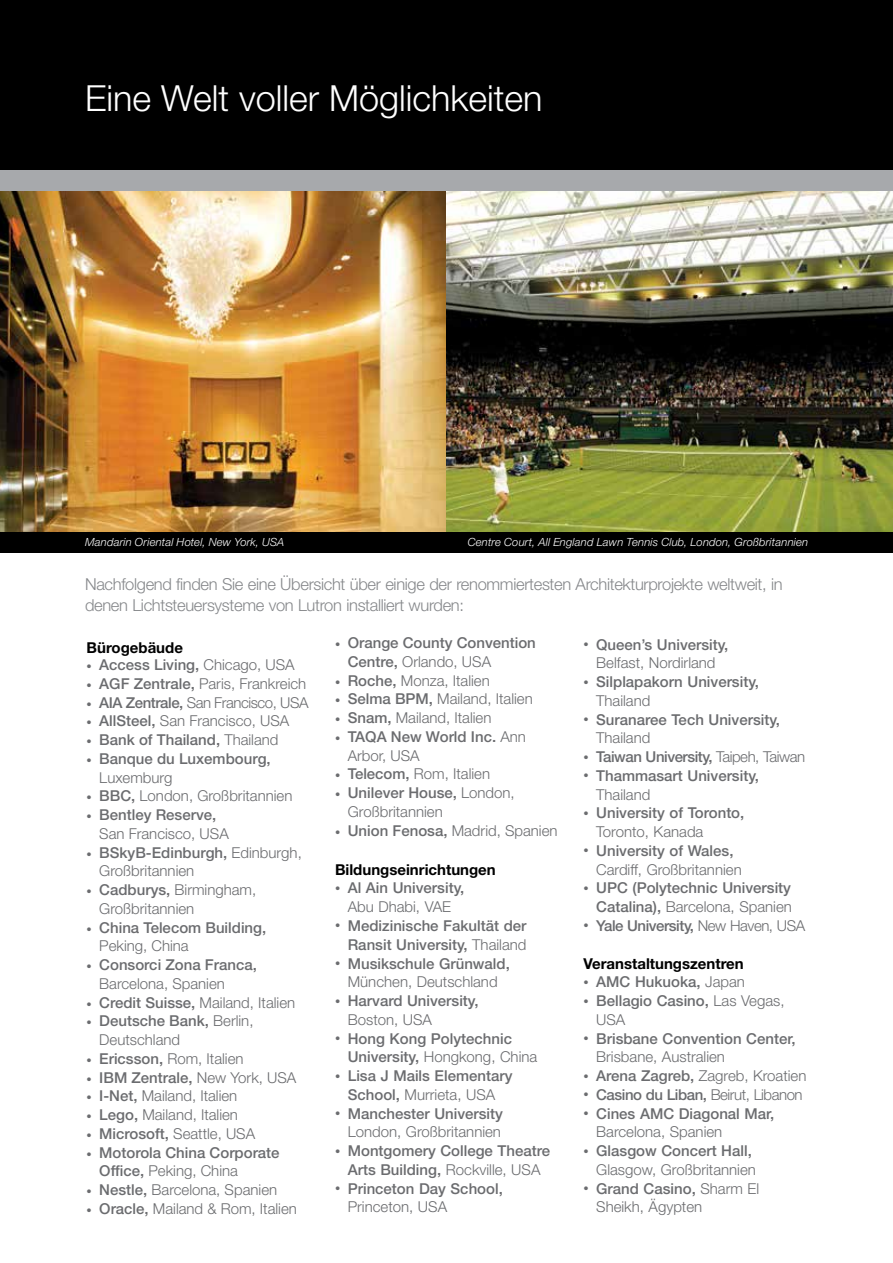
<style>
.page{position:relative;width:893px;height:1263px;background:#fff}
.page>*{position:absolute;margin:0;border:0;box-sizing:border-box;transform-origin:0 0}
.t1{font:300 36px "Helvetica Neue LT Std";color:#fff}
.t2{font:300 16.5px/21px "Helvetica Neue LT Std";letter-spacing:-.02em;color:#86888b}
.t3{font:500 15px/18.8px "Helvetica Neue LT Std";color:#6b6c6f}
.t4{font:300 15px/18.8px "Helvetica Neue LT Std";color:#6b6c6f}
.t5{font:500 15px "Helvetica Neue LT Std";letter-spacing:-.03em;color:#6b6c6f}
.t6{font:700 15px "Helvetica Neue LT Std";color:#000}
.t7{font:300 15px "Helvetica Neue LT Std";letter-spacing:-.03em;color:#6b6c6f}
.t8{font:italic 300 11.25px "Helvetica Neue LT Std";letter-spacing:.015em;color:#fff}
.s1{font-size:10.5px}
.s2{font-weight:300}
.s3{font-weight:500;font-size:10.5px}
.s4{font-weight:500}
</style>
<div class="page">
<div style="left:0;top:0;width:893px;height:170px;background:#000"></div>
<div style="left:0;top:170px;width:893px;height:21px;background:#a7a9ac"></div>
<div style="left:0;top:531px;width:893px;height:22px;background:#000"></div>
<img style="left:0;top:191px;width:446px;height:340px">
<img style="left:446px;top:191px;width:447px;height:340px">
<h1 class="t1" style="left:85px;top:76px;width:459px">Eine Welt voller Möglichkeiten</h1>
<p class="t8" style="left:85px;top:535px;width:201px">Mandarin Oriental Hotel, New York, USA</p>
<p class="t8" style="left:468px;top:535px;width:342px">Centre Court, All England Lawn Tennis Club, London, Großbritannien</p>
<p class="t2" style="left:85px;top:573px;width:699px">Nachfolgend finden Sie eine Übersicht über einige der renommiertesten Architekturprojekte weltweit, in denen Lichtsteuersysteme von Lutron installiert wurden:</p>
<p class="t6" style="left:87px;top:638px;width:98px">Bürogebäude</p>
<p class="t3" style="left:87px;top:655px;width:210px"><span class="s1">•</span> Access Living, <span class="s2">Chicago, USA</span></p>
<p class="t4" style="left:87px;top:674px;width:221px"><span class="s3">•</span> <span class="s4">AGF Zentrale,</span> Paris, Frankreich</p>
<p class="t7" style="left:87px;top:693px;width:223px"><span class="s3">•</span> <span class="s4">AIA Zentrale,</span> San Francisco, USA</p>
<p class="t4" style="left:87px;top:711px;width:204px"><span class="s3">•</span> <span class="s4">AllSteel,</span> San Francisco, USA</p>
<p class="t3" style="left:87px;top:730px;width:193px"><span class="s1">•</span> Bank of Thailand, <span class="s2">Thailand</span></p>
<p class="t3" style="left:99px;top:749px;width:173px;text-indent:-13px"><span class="s1">•</span> Banque du Luxembourg,<br><span class="s2">Luxemburg</span></p>
<p class="t4" style="left:87px;top:786px;width:207px"><span class="s3">•</span> <span class="s4">BBC,</span> London, Großbritannien</p>
<p class="t4" style="left:99px;top:805px;width:131px;text-indent:-13px"><span class="s3">•</span> <span class="s4">Bentley Reserve,<br></span>San Francisco, USA</p>
<p class="t4" style="left:99px;top:843px;width:204px;text-indent:-13px"><span class="s3">•</span> <span class="s4">BSkyB-Edinburgh,</span> Edinburgh,<br>Großbritannien</p>
<p class="t4" style="left:99px;top:880px;width:158px;text-indent:-13px"><span class="s3">•</span> <span class="s4">Cadburys,</span> Birmingham,<br>Großbritannien</p>
<p class="t3" style="left:99px;top:918px;width:169px;text-indent:-13px"><span class="s1">•</span> China Telecom Building,<br><span class="s2">Peking, China</span></p>
<p class="t3" style="left:99px;top:955px;width:159px;text-indent:-13px"><span class="s1">•</span> Consorci Zona Franca,<br><span class="s2">Barcelona, Spanien</span></p>
<p class="t4" style="left:87px;top:993px;width:210px"><span class="s3">•</span> <span class="s4">Credit Suisse,</span> Mailand, Italien</p>
<p class="t4" style="left:99px;top:1011px;width:156px;text-indent:-13px"><span class="s3">•</span> <span class="s4">Deutsche Bank,</span> Berlin,<br>Deutschland</p>
<p class="t4" style="left:87px;top:1049px;width:158px"><span class="s3">•</span> <span class="s4">Ericsson,</span> Rom, Italien</p>
<p class="t3" style="left:87px;top:1068px;width:211px"><span class="s1">•</span> IBM Zentrale, <span class="s2">New York, USA</span></p>
<p class="t4" style="left:87px;top:1086px;width:152px"><span class="s3">•</span> <span class="s4">I-Net,</span> Mailand, Italien</p>
<p class="t4" style="left:87px;top:1105px;width:153px"><span class="s3">•</span> <span class="s4">Lego,</span> Mailand, Italien</p>
<p class="t4" style="left:87px;top:1124px;width:170px"><span class="s3">•</span> <span class="s4">Microsoft,</span> Seattle, USA</p>
<p class="t3" style="left:99px;top:1143px;width:182px;text-indent:-13px"><span class="s1">•</span> Motorola China Corporate<br>Office, <span class="s2">Peking, China</span></p>
<p class="t4" style="left:87px;top:1180px;width:192px"><span class="s3">•</span> <span class="s4">Nestle,</span> Barcelona, Spanien</p>
<p class="t4" style="left:87px;top:1199px;width:212px"><span class="s3">•</span> <span class="s4">Oracle,</span> Mailand &amp; Rom, Italien</p>
<p class="t3" style="left:348px;top:633px;width:190px;text-indent:-13px"><span class="s1">•</span> Orange County Convention<br>Centre, <span class="s2">Orlando, USA</span></p>
<p class="t4" style="left:335px;top:671px;width:156px"><span class="s3">•</span> <span class="s4">Roche,</span> Monza, Italien</p>
<p class="t4" style="left:335px;top:689px;width:199px"><span class="s3">•</span> <span class="s4">Selma BPM,</span> Mailand, Italien</p>
<p class="t4" style="left:335px;top:708px;width:158px"><span class="s3">•</span> <span class="s4">Snam,</span> Mailand, Italien</p>
<p class="t3" style="left:348px;top:727px;width:180px;text-indent:-13px"><span class="s1">•</span> TAQA New World Inc. <span class="s2">Ann<br>Arbor, USA</span></p>
<p class="t4" style="left:335px;top:764px;width:157px"><span class="s3">•</span> <span class="s4">Telecom,</span> Rom, Italien</p>
<p class="t4" style="left:348px;top:783px;width:169px;text-indent:-13px"><span class="s3">•</span> <span class="s4">Unilever House,</span> London,<br>Großbritannien</p>
<p class="t4" style="left:335px;top:821px;width:224px"><span class="s3">•</span> <span class="s4">Union Fenosa,</span> Madrid, Spanien</p>
<p class="t6" style="left:335px;top:860px;width:162px">Bildungseinrichtungen</p>
<p class="t3" style="left:335px;top:879px;width:131px;text-align:center"><span class="s1">•</span> Al Ain University,<br><span class="s2">Abu Dhabi, VAE</span></p>
<p class="t3" style="left:335px;top:916px;width:193px;text-align:right"><span class="s1">•</span> Medizinische Fakultät der<br>Ransit University, <span class="s2">Thailand</span></p>
<p class="t3" style="left:335px;top:954px;width:176px;text-align:center"><span class="s1">•</span> Musikschule Grünwald,<br><span class="s2">München, Deutschland</span></p>
<p class="t3" style="left:348px;top:991px;width:132px;text-indent:-13px"><span class="s1">•</span> Harvard University,<br><span class="s2">Boston, USA</span></p>
<p class="t3" style="left:348px;top:1029px;width:191px;text-indent:-13px"><span class="s1">•</span> Hong Kong Polytechnic<br>University, <span class="s2">Hongkong, China</span></p>
<p class="t3" style="left:335px;top:1066px;width:179px;text-align:center"><span class="s1">•</span> Lisa J Mails Elementary<br>School, <span class="s2">Murrieta, USA</span></p>
<p class="t4" style="left:335px;top:1103px;width:169px;text-align:right"><span class="s3">•</span> <span class="s4">Manchester University<br></span>London, Großbritannien</p>
<p class="t3" style="left:335px;top:1141px;width:217px;text-align:center"><span class="s1">•</span> Montgomery College Theatre<br>Arts Building, <span class="s2">Rockville, USA</span></p>
<p class="t3" style="left:348px;top:1179px;width:157px;text-indent:-13px"><span class="s1">•</span> Princeton Day School,<br><span class="s2">Princeton, USA</span></p>
<p class="t3" style="left:583px;top:635px;width:146px;text-align:center"><span class="s1">•</span> Queen’s University,<br><span class="s2">Belfast, Nordirland</span></p>
<p class="t3" style="left:596px;top:672px;width:164px;text-indent:-13px"><span class="s1">•</span> Silplapakorn University,<br><span class="s2">Thailand</span></p>
<p class="t3" style="left:596px;top:710px;width:185px;text-indent:-13px"><span class="s1">•</span> Suranaree Tech University,<br><span class="s2">Thailand</span></p>
<p class="t5" style="left:583px;top:748px;width:223px"><span class="s1">•</span> Taiwan University, <span class="s2">Taipeh, Taiwan</span></p>
<p class="t3" style="left:596px;top:766px;width:164px;text-indent:-13px"><span class="s1">•</span> Thammasart University,<br><span class="s2">Thailand</span></p>
<p class="t3" style="left:596px;top:804px;width:150px;text-indent:-13px"><span class="s1">•</span> University of Toronto,<br><span class="s2">Toronto, Kanada</span></p>
<p class="t4" style="left:596px;top:841px;width:147px;text-indent:-13px"><span class="s3">•</span> <span class="s4">University of Wales,<br></span>Cardiff, Großbritannien</p>
<p class="t3" style="left:583px;top:879px;width:210px;text-align:right"><span class="s1">•</span> UPC (Polytechnic University<br>Catalina), <span class="s2">Barcelona, Spanien</span></p>
<p class="t5" style="left:583px;top:917px;width:223px"><span class="s1">•</span> Yale University, <span class="s2">New Haven, USA</span></p>
<p class="t6" style="left:583px;top:954px;width:162px">Veranstaltungszentren</p>
<p class="t3" style="left:583px;top:972px;width:163px"><span class="s1">•</span> AMC Hukuoka, <span class="s2">Japan</span></p>
<p class="t3" style="left:596px;top:991px;width:190px;text-indent:-13px"><span class="s1">•</span> Bellagio Casino, <span class="s2">Las Vegas,<br>USA</span></p>
<p class="t3" style="left:596px;top:1029px;width:201px;text-indent:-13px"><span class="s1">•</span> Brisbane Convention Center,<br><span class="s2">Brisbane, Australien</span></p>
<p class="t4" style="left:583px;top:1066px;width:224px"><span class="s3">•</span> <span class="s4">Arena Zagreb,</span> Zagreb, Kroatien</p>
<p class="t5" style="left:583px;top:1085px;width:221px"><span class="s1">•</span> Casino du Liban, <span class="s2">Beirut, Libanon</span></p>
<p class="t3" style="left:596px;top:1104px;width:180px;text-indent:-13px"><span class="s1">•</span> Cines AMC Diagonal Mar,<br><span class="s2">Barcelona, Spanien</span></p>
<p class="t4" style="left:583px;top:1141px;width:174px;text-align:right"><span class="s3">•</span> <span class="s4">Glasgow Concert Hall,<br></span>Glasgow, Großbritannien</p>
<p class="t4" style="left:596px;top:1178px;width:164px;text-indent:-13px"><span class="s3">•</span> <span class="s4">Grand Casino,</span> Sharm El<br>Sheikh, Ägypten</p>
</div>
